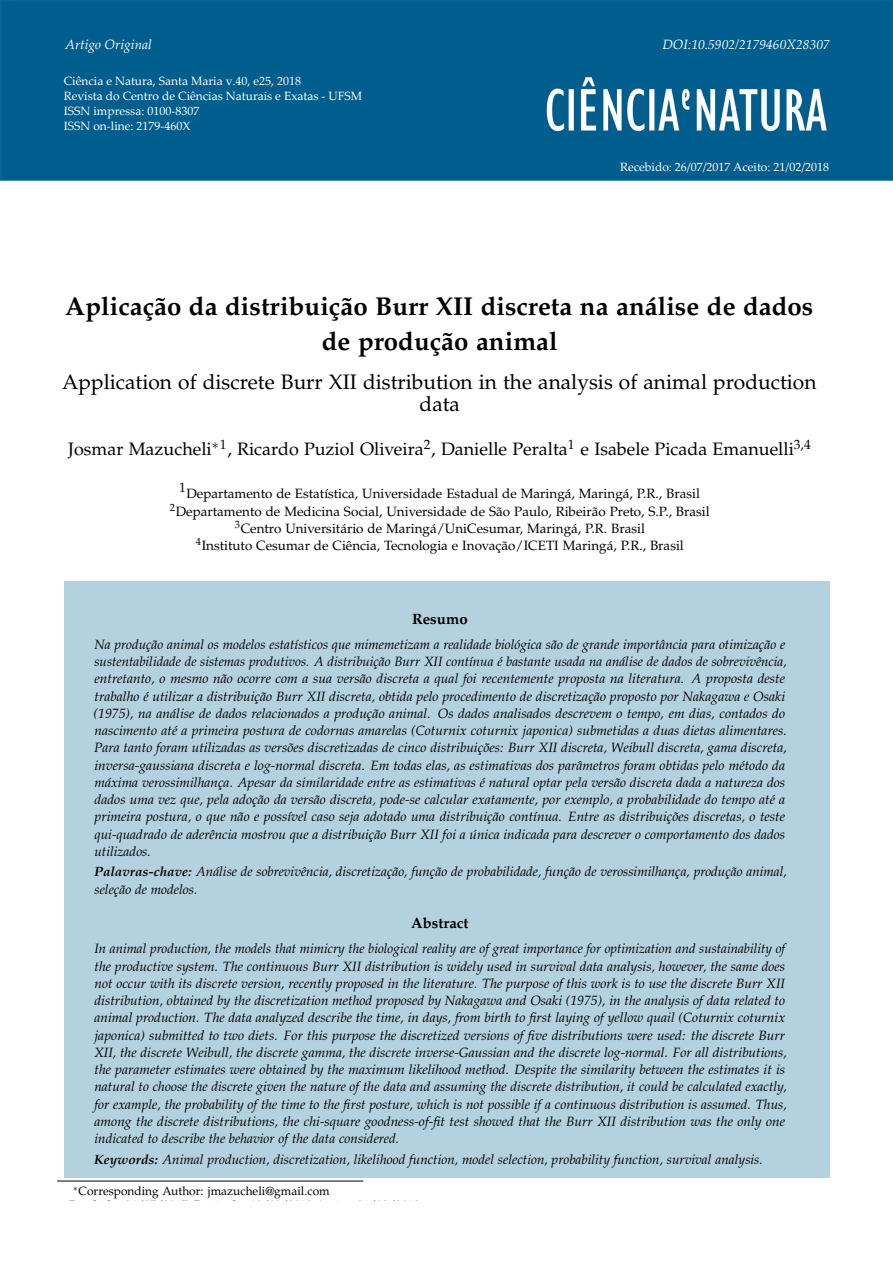
<style>
.page{position:relative;width:893px;height:1263px;background:#fff}
.page>*{position:absolute;margin:0;border:0;box-sizing:border-box;transform-origin:0 0}
.t1{font:700 25.8px/34.5px "URW Palladio L";color:#000;text-align:center}
.t2{font:20.85px/21.9px "URW Palladio L Roma";color:#000;text-align:center}
.t3{font:18px "URW Palladio L Roma";color:#000}
.t4{font:700 15px "URW Palladio L";color:#000}
.t5{font:italic 13.5px/17.2px "URW Palladio L";color:#000}
.t6{font:13.5px/17.2px "URW Palladio L Roma";color:#000;text-align:center}
.t7{font:italic 13.5px "Palatino Linotype";color:#fff}
.t8{font:12px/15px "Palatino Linotype";color:#fff}
.t9{font:12px "URW Palladio L Roma";color:#000}
.s1{font-weight:700}
</style>
<div class="page">
<div style="left:0;top:0;width:893px;height:181px;background:#005e8e;border:2px solid #056699"></div>
<img style="left:546px;top:77px;width:281px;height:55px">
<div style="left:64px;top:581px;width:766px;height:597px;background:#b4d1e0"></div>
<hr style="left:57px;top:1181px;width:306px;height:1px;background:#000">
<p class="t7" style="left:65px;top:35px;width:88px">Artigo Original</p>
<p class="t7" style="left:662px;top:35px;width:169px">DOI:10.5902/2179460X28307</p>
<p class="t8" style="left:64px;top:73px;width:300px">Ciência e Natura, Santa Maria v.40, e25, 2018<br>Revista do Centro de Ciências Naturais e Exatas - UFSM ISSN impressa: 0100-8307<br>ISSN on-line: 2179-460X</p>
<p class="t8" style="left:620px;top:159px;width:211px">Recebido: 26/07/2017 Aceito: 21/02/2018</p>
<p class="t1" style="left:65px;top:290px;width:750px">Aplicação da distribuição Burr XII discreta na análise de dados de produção animal</p>
<p class="t2" style="left:62px;top:371px;width:756px">Application of discrete Burr XII distribution in the analysis of animal production data</p>
<p class="t3" style="left:68px;top:438px;width:744px">Josmar Mazucheli<sup>∗</sup><sup>1</sup>, Ricardo Puziol Oliveira<sup>2</sup>, Danielle Peralta<sup>1</sup> e Isabele Picada Emanuelli<sup>3,4</sup></p>
<p class="t6" style="left:179px;top:479px;width:8px">1</p>
<p class="t6" style="left:170px;top:485px;width:541px">Departamento de Estatística, Universidade Estadual de Maringá, Maringá, P.R., Brasil <sup>2</sup>Departamento de Medicina Social, Universidade de São Paulo, Ribeirão Preto, S.P., Brasil <sup>3</sup>Centro Universitário de Maringá/UniCesumar, Maringá, P.R. Brasil<br><sup>4</sup>Instituto Cesumar de Ciência, Tecnologia e Inovação/ICETI Maringá, P.R., Brasil</p>
<p class="t4" style="left:412px;top:609px;width:57px">Resumo</p>
<p class="t5" style="left:94px;top:636px;width:695px">Na produção animal os modelos estatísticos que mimemetizam a realidade biológica são de grande importância para otimização e sustentabilidade de sistemas produtivos. A distribuição Burr XII contínua é bastante usada na análise de dados de sobrevivência, entretanto, o mesmo não ocorre com a sua versão discreta a qual foi recentemente proposta na literatura. A proposta deste trabalho é utilizar a distribuição Burr XII discreta, obtida pelo procedimento de discretização proposto por Nakagawa e Osaki (1975), na análise de dados relacionados a produção animal. Os dados analisados descrevem o tempo, em dias, contados do nascimento até a primeira postura de codornas amarelas (Coturnix coturnix japonica) submetidas a duas dietas alimentares.<br>Para tanto foram utilizadas as versões discretizadas de cinco distribuições: Burr XII discreta, Weibull discreta, gama discreta, inversa-gaussiana discreta e log-normal discreta. Em todas elas, as estimativas dos parâmetros foram obtidas pelo método da máxima verossimilhança. Apesar da similaridade entre as estimativas é natural optar pela versão discreta dada a natureza dos dados uma vez que, pela adoção da versão discreta, pode-se calcular exatamente, por exemplo, a probabilidade do tempo até a primeira postura, o que não e possível caso seja adotado uma distribuição contínua. Entre as distribuições discretas, o teste qui-quadrado de aderência mostrou que a distribuição Burr XII foi a única indicada para descrever o comportamento dos dados utilizados.</p>
<p class="t5" style="left:94px;top:863px;width:694px"><span class="s1">Palavras-chave:</span> Análise de sobrevivência, discretização, função de probabilidade, função de verossimilhança, produção animal, seleção de modelos.</p>
<p class="t4" style="left:411px;top:914px;width:59px">Abstract</p>
<p class="t5" style="left:94px;top:940px;width:694px">In animal production, the models that mimicry the biological reality are of great importance for optimization and sustainability of the productive system. The continuous Burr XII distribution is widely used in survival data analysis, however, the same does not occur with its discrete version, recently proposed in the literature. The purpose of this work is to use the discrete Burr XII distribution, obtained by the discretization method proposed by Nakagawa and Osaki (1975), in the analysis of data related to animal production. The data analyzed describe the time, in days, from birth to first laying of yellow quail (Coturnix coturnix japonica) submitted to two diets. For this purpose the discretized versions of five distributions were used: the discrete Burr XII, the discrete Weibull, the discrete gamma, the discrete inverse-Gaussian and the discrete log-normal. For all distributions, the parameter estimates were obtained by the maximum likelihood method. Despite the similarity between the estimates it is natural to choose the discrete given the nature of the data and assuming the discrete distribution, it could be calculated exactly, for example, the probability of the time to the first posture, which is not possible if a continuous distribution is assumed. Thus, among the discrete distributions, the chi-square goodness-of-fit test showed that the Burr XII distribution was the only one indicated to describe the behavior of the data considered.</p>
<p class="t5" style="left:94px;top:1151px;width:670px"><span class="s1">Keywords:</span> Animal production, discretization, likelihood function, model selection, probability function, survival analysis.</p>
<p class="t9" style="left:73px;top:1184px;width:258px"><sup>∗</sup>Corresponding Author: jmazucheli@gmail.com</p>
</div>
